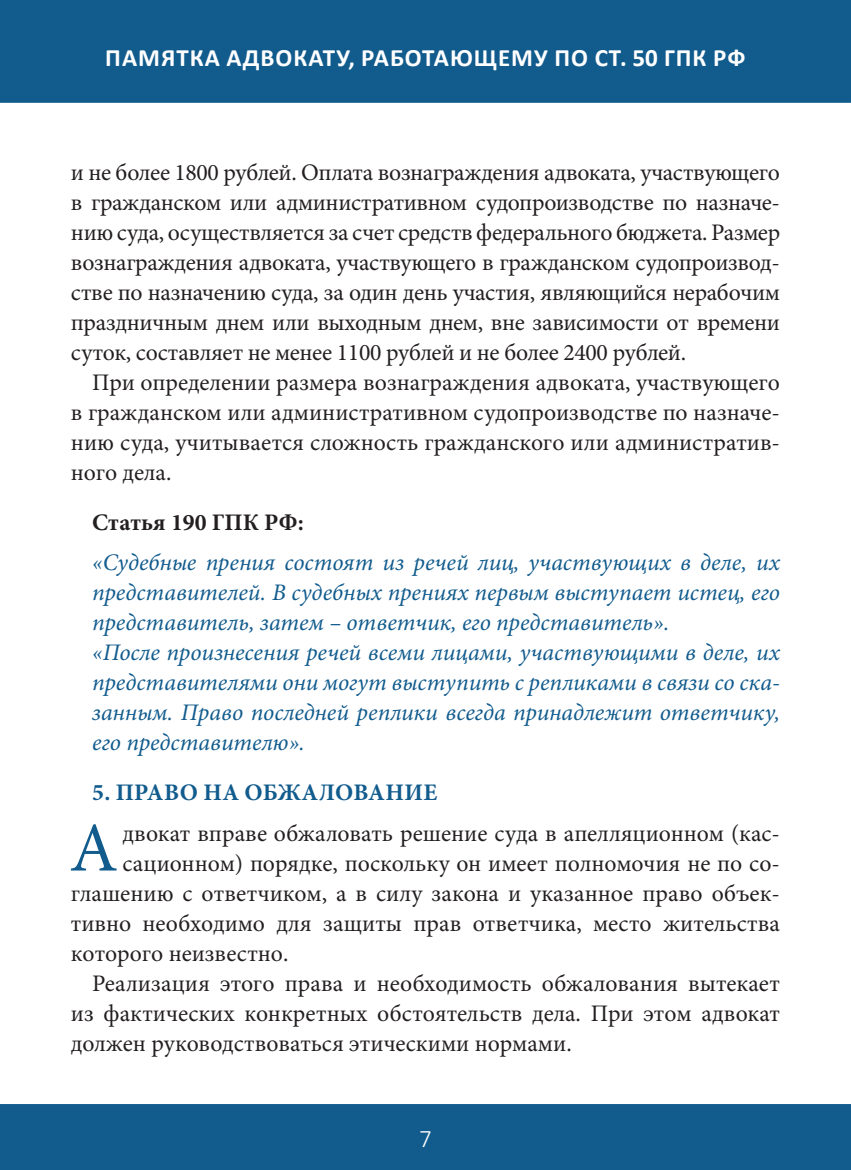
<style>
.page{position:relative;width:851px;height:1170px;background:#fff}
.page>*{position:absolute;margin:0;border:0;box-sizing:border-box;transform-origin:0 0}
.text_Bukva{font:70px "Minion Pro";color:#115b8d}
.t1{font:700 25px "Calibri";letter-spacing:.04em;color:#fff}
.t2{font:300 25px "Calibri";color:#fff}
.text{font:23.75px/30px "Minion Pro";color:#231f20;text-align:justify}
.text-2{font:italic 23.75px/30px "Minion Pro";color:#115b8d;text-align:justify}
.text_Bukva-2{font:23.75px "Minion Pro";color:#231f20}
.podzag{font:700 23.75px "Minion Pro";letter-spacing:.01em;color:#115b8d}
.podzag-2{font:700 23.75px "Minion Pro";color:#231f20}
</style>
<div class="page">
<div style="left:0;top:0;width:850px;height:103px;background:#115b8d;border:2px solid #115b8d"></div>
<div style="left:0;top:1103px;width:850px;height:66px;background:#115b8d;border:2px solid #115b8d"></div>
<p class="t1" style="left:105px;top:40px;width:641px">ПАМЯТКА АДВОКАТУ, РАБОТАЮЩЕМУ ПО СТ. 50 ГПК РФ</p>
<p class="text" style="left:71px;top:158px;width:710px">и не более 1800 рублей. Оплата вознаграждения адвоката, участвующего в гражданском или административном судопроизводстве по назначе&shy;нию суда, осуществляется за счет средств федерального бюджета. Размер вознаграждения адвоката, участвующего в гражданском судопроизвод&shy;стве по назначению суда, за один день участия, являющийся нерабочим праздничным днем или выходным днем, вне зависимости от времени суток, составляет не менее 1100 рублей и не более 2400 рублей.</p>
<p class="text" style="left:71px;top:368px;width:710px;text-indent:21px">При определении размера вознаграждения адвоката, участвующего в гражданском или административном судопроизводстве по назначе&shy;нию суда, учитывается сложность гражданского или административ&shy;ного дела.</p>
<p class="podzag-2" style="left:92px;top:505px;width:213px">Статья 190 ГПК РФ:</p>
<p class="text-2" style="left:92px;top:547px;width:689px">«Судебные прения состоят из речей лиц, участвующих в деле, их представителей. В судебных прениях первым выступает истец, его представитель, затем – ответчик, его представитель».</p>
<p class="text-2" style="left:92px;top:637px;width:689px">«После произнесения речей всеми лицами, участвующими в деле, их представителями они могут выступить с репликами в связи со ска&shy;занным. Право последней реплики всегда принадлежит ответчику, его представителю».</p>
<p class="podzag" style="left:92px;top:775px;width:346px">5. ПРАВО НА ОБЖАЛОВАНИЕ</p>
<p class="text_Bukva" style="left:69px;top:801px;width:50px">А</p>
<p class="text_Bukva-2" style="left:123px;top:817px;width:659px">двокат вправе обжаловать решение суда в апелляционном (кас-</p>
<p class="text_Bukva-2" style="left:123px;top:847px;width:659px">сационном) порядке, поскольку он имеет полномочия не по со-</p>
<p class="text_Bukva-2" style="left:71px;top:877px;width:710px">глашению с ответчиком, а в силу закона и указанное право объек-</p>
<p class="text_Bukva-2" style="left:71px;top:907px;width:710px">тивно необходимо для защиты прав ответчика, место жительства</p>
<p class="text_Bukva-2" style="left:71px;top:937px;width:219px">которого неизвестно.</p>
<p class="text" style="left:71px;top:968px;width:710px;text-indent:21px">Реализация этого права и необходимость обжалования вытекает из фактических конкретных обстоятельств дела. При этом адвокат должен руководствоваться этическими нормами.</p>
<p class="t2" style="left:419px;top:1123px;width:14px">7</p>
</div>
